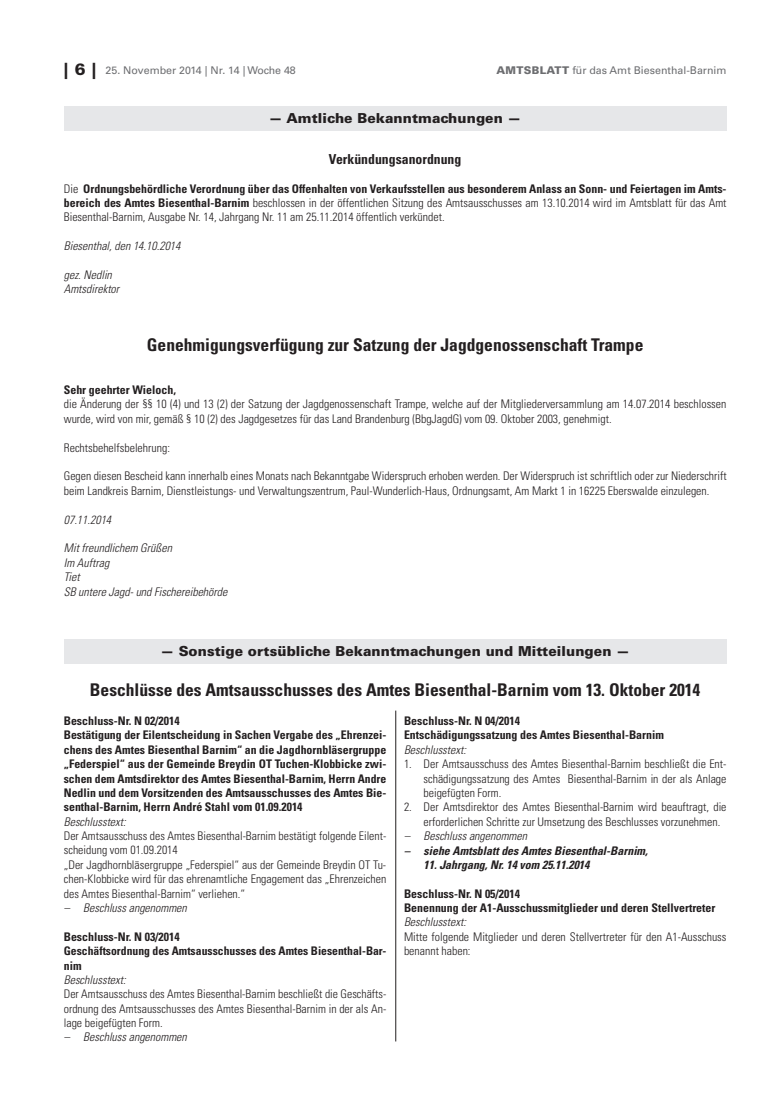
<style>
.page{position:relative;width:762px;height:1117px;background:#fff}
.page>*{position:absolute;margin:0;border:0;box-sizing:border-box;transform-origin:0 0}
.t1{font:700 condensed 17.5px "Univers";color:#231f20}
.t2{font:900 13.75px "Univers";letter-spacing:.005em;color:#231f20}
.t3{font:700 condensed 13.75px "Univers";color:#231f20}
.t4{font:300 condensed 11.88px/14.4px "Univers";color:#231f20}
.t5{font:700 condensed 11.88px/14.4px "Univers";color:#231f20}
.t6{font:italic 300 condensed 11.88px/14.4px "Univers";color:#231f20}
.t7{font:italic 700 condensed 11.88px "Univers";color:#231f20}
.t8{font:10.62px "Univers";color:#6c6d70}
.s1{font-weight:900;font-size:16.25px;color:#231f20}
.s2{font-weight:900}
.s3{font-weight:700}
</style>
<div class="page">
<div style="left:64px;top:106px;width:662px;height:25px;background:#e6e7e9"></div>
<div style="left:64px;top:638px;width:662px;height:25px;background:#e6e7e9"></div>
<hr style="left:395px;top:710px;width:1px;height:331px;background:#231f20">
<p class="t8" style="left:64px;top:64px;width:233px"><span class="s1">| 6 |</span> 25. November 2014 | Nr. 14 | Woche 48</p>
<p class="t8" style="left:496px;top:64px;width:232px"><span class="s2">AMTSBLATT</span> für das Amt Biesenthal-Barnim</p>
<p class="t2" style="left:269px;top:110px;width:254px">— Amtliche Bekanntmachungen —</p>
<p class="t3" style="left:329px;top:150px;width:134px">Verkündungsanordnung</p>
<p class="t4" style="left:64px;top:181px;width:664px;text-align:justify">Die <span class="s3">Ordnungsbehördliche Verordnung über das Offenhalten von Verkaufsstellen aus besonderem Anlass an Sonn- und Feiertagen im Amts&shy;bereich des Amtes Biesenthal-Barnim</span> beschlossen in der öffentlichen Sitzung des Amtsausschusses am 13.10.2014 wird im Amtsblatt für das Amt Biesenthal-Barnim, Ausgabe Nr. 14, Jahrgang Nr. 11 am 25.11.2014 öffentlich verkündet.</p>
<p class="t6" style="left:64px;top:239px;width:118px">Biesenthal, den 14.10.2014</p>
<p class="t6" style="left:64px;top:267px;width:57px">gez. Nedlin<br>Amtsdirektor</p>
<h1 class="t1" style="left:147px;top:334px;width:498px">Genehmigungsverfügung zur Satzung der Jagdgenossenschaft Trampe</h1>
<p class="t5" style="left:64px;top:382px;width:114px">Sehr geehrter Wieloch,</p>
<p class="t4" style="left:64px;top:397px;width:664px">die Änderung der §§ 10 (4) und 13 (2) der Satzung der Jagdgenossenschaft Trampe, welche auf der Mitgliederversammlung am 14.07.2014 beschlossen wurde, wird von mir, gemäß § 10 (2) des Jagdgesetzes für das Land Brandenburg (BbgJagdG) vom 09. Oktober 2003, genehmigt.</p>
<p class="t4" style="left:64px;top:440px;width:108px">Rechtsbehelfsbelehrung:</p>
<p class="t4" style="left:64px;top:469px;width:664px">Gegen diesen Bescheid kann innerhalb eines Monats nach Bekanntgabe Widerspruch erhoben werden. Der Widerspruch ist schriftlich oder zur Niederschrift beim Landkreis Barnim, Dienstleistungs- und Verwaltungszentrum, Paul-Wunderlich-Haus, Ordnungsamt, Am Markt 1 in 16225 Eberswalde einzulegen.</p>
<p class="t6" style="left:64px;top:512px;width:49px">07.11.2014</p>
<p class="t6" style="left:64px;top:541px;width:165px">Mit freundlichem Grüßen<br>Im Auftrag<br>Tiet<br>SB untere Jagd- und Fischereibehörde</p>
<p class="t2" style="left:160px;top:642px;width:471px">— Sonstige ortsübliche Bekanntmachungen und Mitteilungen —</p>
<h1 class="t1" style="left:90px;top:679px;width:612px">Beschlüsse des Amtsausschusses des Amtes Biesenthal-Barnim vom 13. Oktober 2014</h1>
<p class="t5" style="left:404px;top:713px;width:261px">Beschluss-Nr. N 04/2014<br>Entschädigungssatzung des Amtes Biesenthal-Barnim</p>
<p class="t6" style="left:404px;top:742px;width:63px">Beschlusstext:</p>
<p class="t4" style="left:423px;top:756px;width:304px;text-align:justify;text-indent:-19px">1. Der Amtsausschuss des Amtes Biesenthal-Barnim beschließt die Ent&shy;schädigungssatzung des Amtes Biesenthal-Barnim in der als Anlage beigefügten Form.</p>
<p class="t4" style="left:423px;top:799px;width:304px;text-indent:-19px">2. Der Amtsdirektor des Amtes Biesenthal-Barnim wird beauftragt, die erforderlichen Schritte zur Umsetzung des Beschlusses vorzunehmen.</p>
<p class="t6" style="left:404px;top:828px;width:125px">– Beschluss angenommen</p>
<p class="t7" style="left:404px;top:842px;width:245px">– siehe Amtsblatt des Amtes Biesenthal-Barnim,</p>
<p class="t7" style="left:423px;top:857px;width:167px">11. Jahrgang, Nr. 14 vom 25.11.2014</p>
<p class="t5" style="left:404px;top:886px;width:313px">Beschluss-Nr. N 05/2014<br>Benennung der A1-Ausschussmitglieder und deren Stellvertreter</p>
<p class="t6" style="left:404px;top:914px;width:63px">Beschlusstext:</p>
<p class="t4" style="left:404px;top:929px;width:324px">Mitte folgende Mitglieder und deren Stellvertreter für den A1-Ausschuss benannt haben:</p>
<p class="t5" style="left:64px;top:713px;width:324px">Beschluss-Nr. N 02/2014<br>Bestätigung der Eilentscheidung in Sachen Vergabe des „Ehrenzei&shy;chens des Amtes Biesenthal Barnim“ an die Jagdhornbläsergruppe „Federspiel“ aus der Gemeinde Breydin OT Tuchen-Klobbicke zwi&shy;schen dem Amtsdirektor des Amtes Biesenthal-Barnim, Herrn Andre Nedlin und dem Vorsitzenden des Amtsausschusses des Amtes Bie&shy;senthal-Barnim, Herrn André Stahl vom 01.09.2014</p>
<p class="t6" style="left:64px;top:814px;width:63px">Beschlusstext:</p>
<p class="t4" style="left:64px;top:828px;width:324px">Der Amtsausschuss des Amtes Biesenthal-Barnim bestätigt folgende Eilent&shy;scheidung vom 01.09.2014<br>„Der Jagdhornbläsergruppe „Federspiel“ aus der Gemeinde Breydin OT Tu&shy;chen-Klobbicke wird für das ehrenamtliche Engagement das „Ehrenzeichen des Amtes Biesenthal-Barnim“ verliehen.“</p>
<p class="t6" style="left:64px;top:900px;width:125px">– Beschluss angenommen</p>
<p class="t5" style="left:64px;top:929px;width:324px">Beschluss-Nr. N 03/2014<br>Geschäftsordnung des Amtsausschusses des Amtes Biesenthal-Bar&shy;nim</p>
<p class="t6" style="left:64px;top:972px;width:63px">Beschlusstext:</p>
<p class="t4" style="left:64px;top:986px;width:324px;text-align:justify">Der Amtsausschuss des Amtes Biesenthal-Barnim beschließt die Geschäfts&shy;ordnung des Amtsausschusses des Amtes Biesenthal-Barnim in der als An&shy;lage beigefügten Form.</p>
<p class="t6" style="left:64px;top:1029px;width:125px">– Beschluss angenommen</p>
</div>
